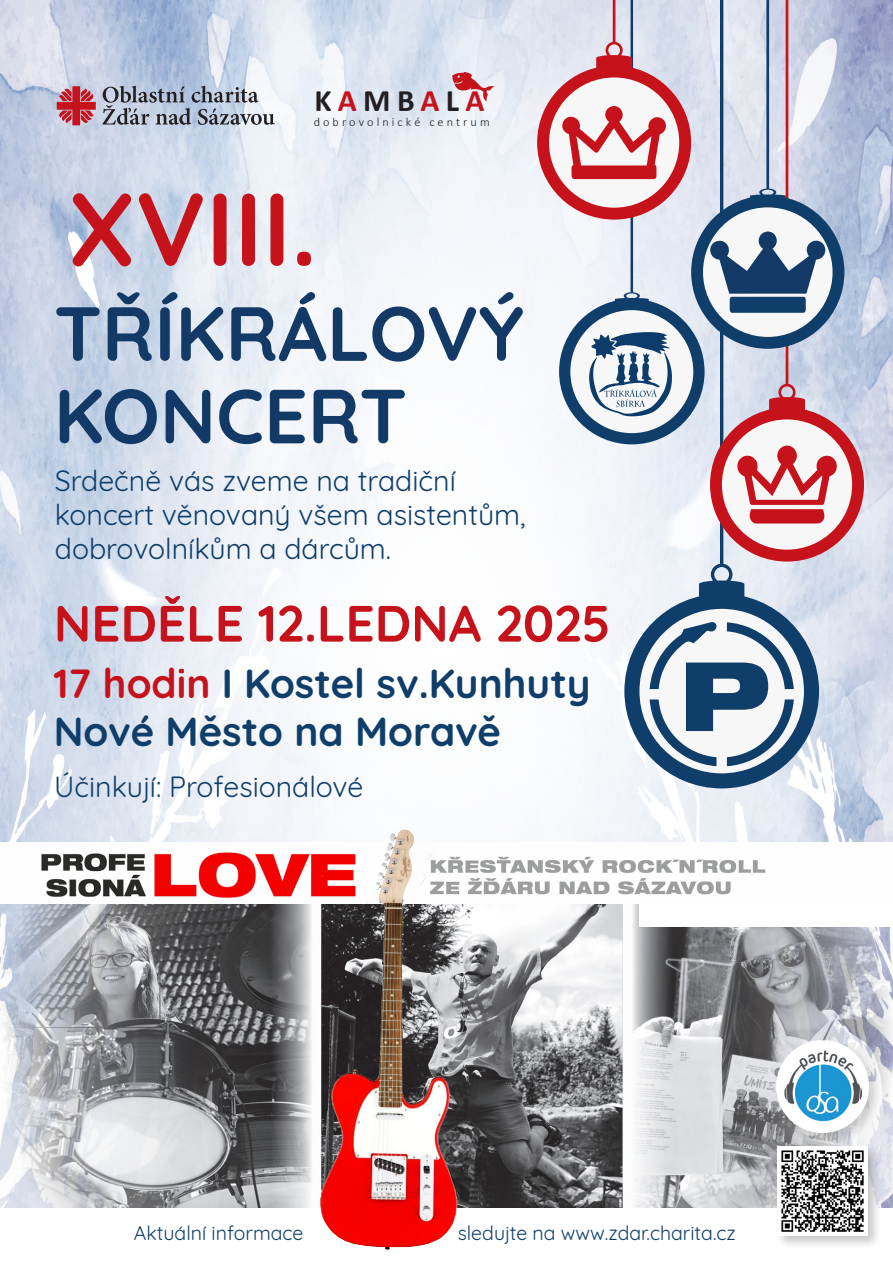
<style>
.page{position:relative;width:893px;height:1263px;background:#fff}
.page>*{position:absolute;margin:0;border:0;box-sizing:border-box;transform-origin:0 0}
.t1{font:700 103.35px "Quicksand";color:#c6131b}
.t2{font:700 76.5px "Quicksand";color:#133967}
.t3{font:700 51px "Quicksand";color:#c6131b}
.t4{font:700 40.5px "Quicksand";color:#0f3e6a}
.t5{font:700 31.35px "Calibri";letter-spacing:.2em;color:#231f20}
.t6{font:28.5px "Quicksand";color:#0f3e6a}
.t7{font:19.5px "Quicksand";color:#0f3e6a}
.t8{font:300 12.15px "Calibri";letter-spacing:.25em;color:#231f20}
.s1{color:#c6131b}
</style>
<div class="page">
<img style="left:0;top:0;width:893px;height:1208px">
<img style="left:1px;top:903px;width:891px;height:305px">
<img style="left:0;top:842px;width:893px;height:61px">
<div style="left:624px;top:594px;width:195px;height:194px;background:#0f3e6a;border-radius:50%"></div>
<div style="left:639px;top:609px;width:165px;height:164px;background:#f7f7f7;border-radius:50%"></div>
<svg style="left:650px;top:621px;width:144px;height:145px"></svg>
<div style="left:710px;top:408px;width:154px;height:154px;background:#c6131b;border-radius:50%"></div>
<div style="left:722px;top:419px;width:130px;height:131px;background:#f7f7f7;border-radius:50%"></div>
<div style="left:691px;top:195px;width:153px;height:154px;background:#0f3e6a;border-radius:50%"></div>
<svg style="left:699px;top:0;width:139px;height:602px"></svg>
<svg style="left:102px;top:86px;width:173px;height:39px"></svg>
<svg style="left:57px;top:86px;width:39px;height:39px"></svg>
<svg style="left:452px;top:72px;width:43px;height:29px"></svg>
<div style="left:559px;top:299px;width:146px;height:145px;background:#0f3e6a;border-radius:50%"></div>
<div style="left:570px;top:310px;width:123px;height:123px;background:#f7f7f7;border-radius:50%"></div>
<svg style="left:589px;top:332px;width:83px;height:84px"></svg>
<div style="left:537px;top:66px;width:154px;height:154px;background:#c6131b;border-radius:50%"></div>
<div style="left:549px;top:77px;width:130px;height:131px;background:#f7f7f7;border-radius:50%"></div>
<svg style="left:558px;top:0;width:111px;height:305px"></svg>
<img style="left:319px;top:830px;width:145px;height:419px">
<div style="left:775px;top:1144px;width:106px;height:106px;background:#231f20;opacity:.24"></div>
<img style="left:778px;top:1147px;width:89px;height:88px">
<div style="left:774px;top:1038px;width:109px;height:109px;background:#231f20;opacity:.16"></div>
<img style="left:776px;top:1040px;width:93px;height:93px">
<div style="left:639px;top:905px;width:254px;height:22px;background:#fff"></div>
<p class="t5" style="left:314px;top:79px;width:172px">K<span class="s1">A</span>MB<span class="s1">A</span>L<span class="s1">A</span></p>
<p class="t8" style="left:314px;top:115px;width:177px">dobrovolnické centrum</p>
<p class="t1" style="left:68px;top:144px;width:250px">XVIII.</p>
<p class="t2" style="left:54px;top:270px;width:471px">TŘÍKRÁLOVÝ</p>
<p class="t2" style="left:54px;top:353px;width:355px">KONCERT</p>
<p class="t6" style="left:55px;top:458px;width:402px">Srdečně vás zveme na tradiční</p>
<p class="t6" style="left:55px;top:492px;width:472px">koncert věnovaný všem asistentům,</p>
<p class="t6" style="left:55px;top:527px;width:338px">dobrovolníkům a dárcům.</p>
<p class="t3" style="left:54px;top:581px;width:559px">NEDĚLE 12.LEDNA 2025</p>
<p class="t4" style="left:54px;top:650px;width:538px"><span class="s1">17 hodin</span> I Kostel sv.Kunhuty</p>
<p class="t4" style="left:54px;top:698px;width:449px">Nové Město na Moravě</p>
<p class="t6" style="left:54px;top:764px;width:311px">Účinkují: Profesionálové</p>
<p class="t7" style="left:134px;top:1218px;width:171px">Aktuální informace</p>
<p class="t7" style="left:458px;top:1218px;width:280px">sledujte na www.zdar.charita.cz</p>
</div>
